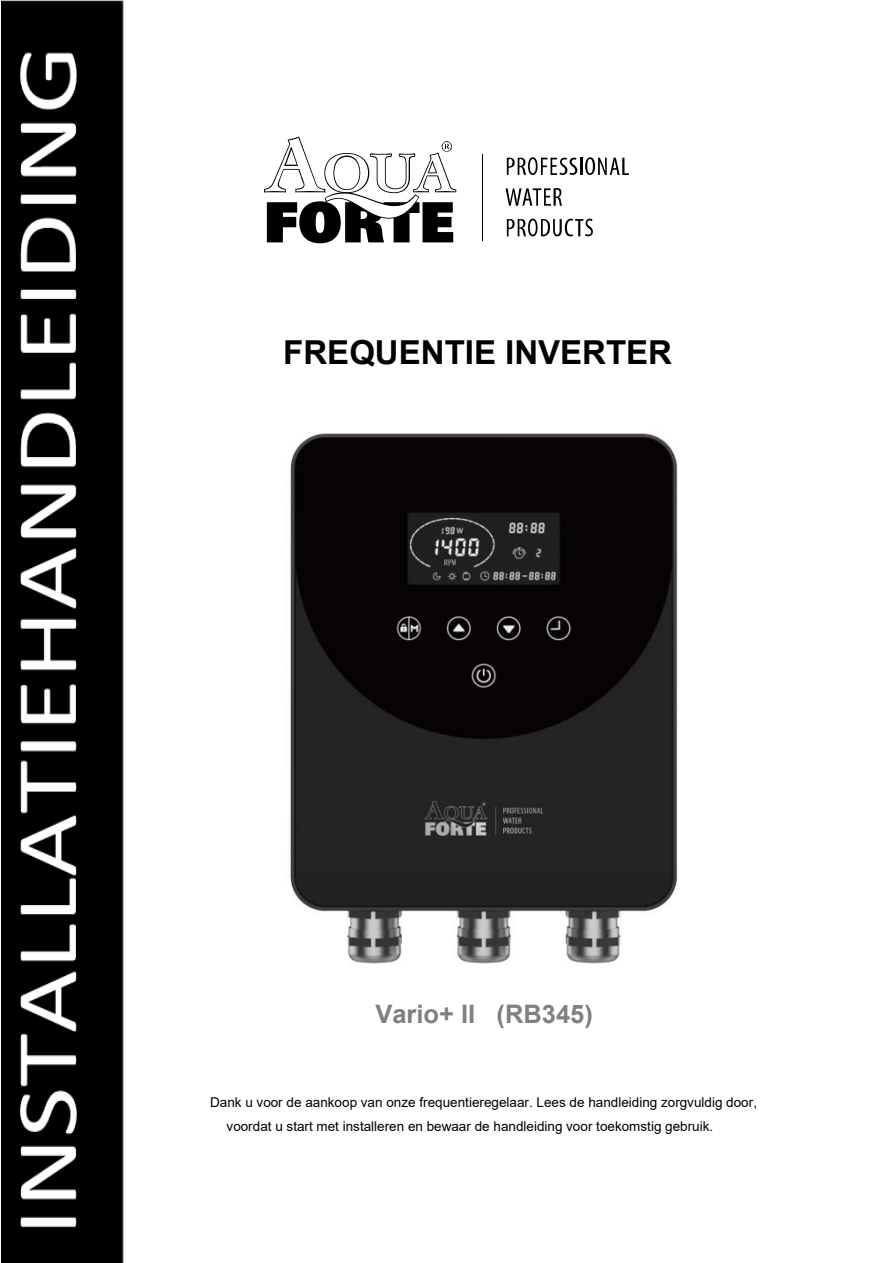
<style>
.page{position:relative;width:893px;height:1263px;background:#fff}
.page>*{position:absolute;margin:0;border:0;box-sizing:border-box;transform-origin:0 0}
.t1{font:700 33px "Arial";color:#000}
.t2{font:700 25.5px "Arial";color:#808080}
.t3{font:13.5px/23.4px "Arial";color:#000}
</style>
<div class="page">
<hr style="left:483px;top:154px;width:1px;height:86px;background:#000">
<svg style="left:507px;top:157px;width:122px;height:18px"></svg>
<svg style="left:507px;top:219px;width:86px;height:17px"></svg>
<svg style="left:506px;top:188px;width:56px;height:18px"></svg>
<svg style="left:264px;top:137px;width:192px;height:106px"></svg>
<img style="left:1px;top:0;width:123px;height:1263px">
<img style="left:290px;top:433px;width:388px;height:531px">
<h1 class="t1" style="left:283px;top:329px;width:390px">FREQUENTIE INVERTER</h1>
<h2 class="t2" style="left:375px;top:996px;width:219px">Vario+ II (RB345)</h2>
<p class="t3" style="left:227px;top:1091px;width:532px;text-indent:-17px">Dank u voor de aankoop van onze frequentieregelaar. Lees de handleiding zorgvuldig door, voordat u start met installeren en bewaar de handleiding voor toekomstig gebruik.</p>
</div>
